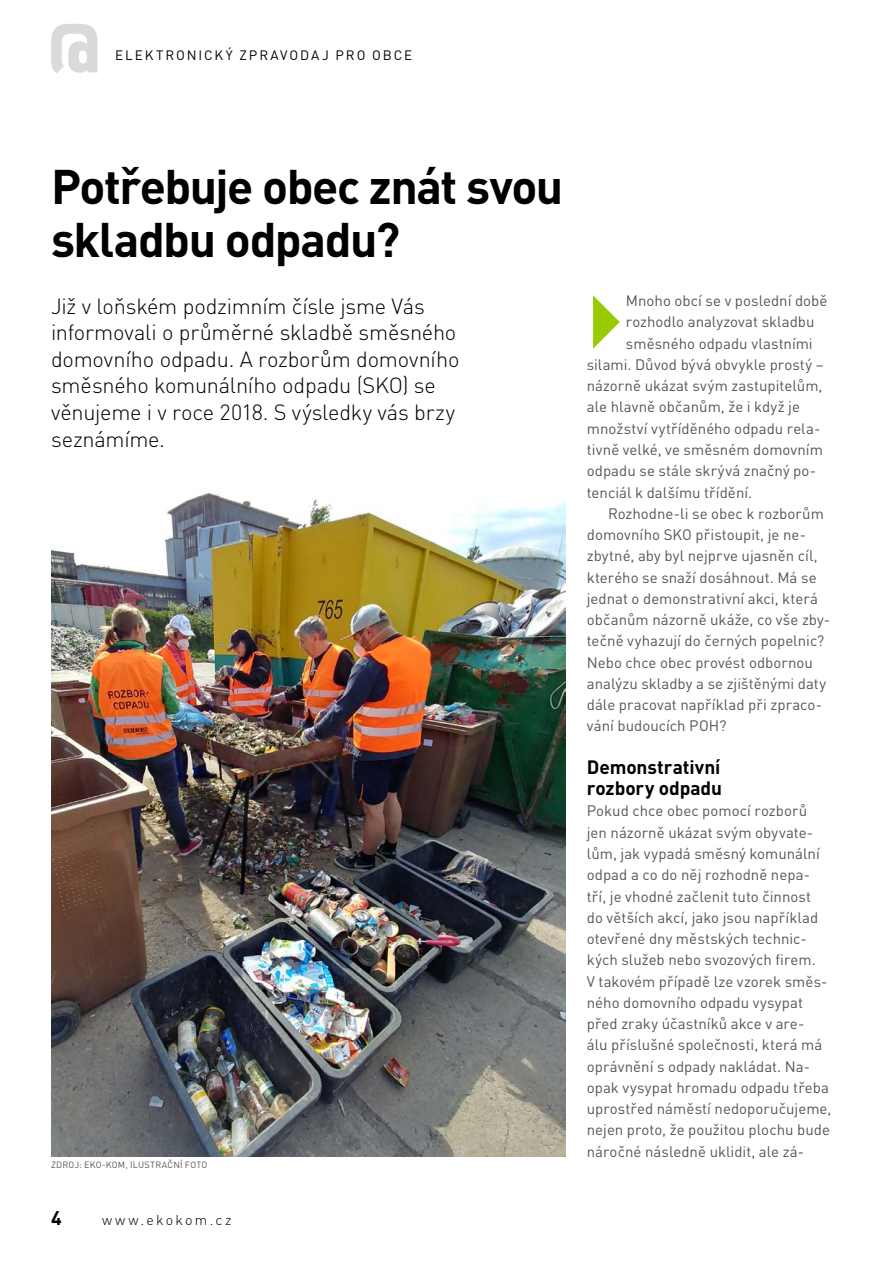
<style>
.page{position:relative;width:893px;height:1263px;background:#fff}
.page>*{position:absolute;margin:0;border:0;box-sizing:border-box;transform-origin:0 0}
.t1{font:900 67.5px "Unient DINCE";color:#dadada}
.t2{font:700 48px/53.1px "Unient DINCE";letter-spacing:-.03em;color:#000}
.t3{font:300 21.75px/26.5px "Unient DINCE";letter-spacing:-.01em;color:#000}
.t4{font:700 19.5px "Unient DINCE";color:#000}
.t5{font:700 19.2px/21.3px "Unient DINCE";letter-spacing:-.005em;color:#000}
.t6{font:15px/21.3px "Unient DINCE";color:#565656}
.t7{font:300 14.25px "Unient DINCE";letter-spacing:.16em;color:#000}
.t8{font:13.5px "Unient DINCE";color:#000}
.t9{font:9px "Unient DINCE";letter-spacing:.02em;color:#565656}
</style>
<div class="page">
<img style="left:51px;top:492px;width:515px;height:665px">
<h1 class="t1" style="left:48px;top:3px;width:54px">@</h1>
<p class="t8" style="left:115px;top:46px;width:23px">elekt</p>
<p class="t8" style="left:166px;top:46px;width:15px">roni</p>
<p class="t8" style="left:204px;top:46px;width:207px">ck ý zpravo daj pro obce</p>
<h2 class="t2" style="left:51px;top:158px;width:514px">Potřebuje obec znát svou skladbu odpadu?</h2>
<h3 class="t3" style="left:51px;top:294px;width:410px">Již v loňském podzimním čísle jsme Vás informovali o průměrné skladbě směsného domovního odpadu. A rozborům domovního směsného komunálního odpadu (SKO) se věnujeme i v roce 2018. S výsledky vás brzy seznámíme.</h3>
<p class="t9" style="left:51px;top:1159px;width:90px">Zdroj : EKO-KOM, i lust</p>
<p class="t9" style="left:155px;top:1159px;width:38px">račn í foto</p>
<h3 class="t4" style="left:51px;top:1205px;width:12px">4</h3>
<p class="t7" style="left:102px;top:1213px;width:131px">www.ekokom.cz</p>
<p class="t6" style="left:626px;top:290px;width:203px">Mnoho obcí se v poslední době</p>
<p class="t6" style="left:626px;top:311px;width:190px">rozhodlo analyzovat skladbu</p>
<p class="t6" style="left:626px;top:332px;width:188px">směsného odpadu vlastními</p>
<p class="t6" style="left:587px;top:353px;width:238px">silami. D ůvod bývá obvykle prostý –</p>
<p class="t6" style="left:587px;top:375px;width:237px">názorně ukázat svým zastupitelům,</p>
<p class="t6" style="left:587px;top:396px;width:215px">ale hlavně občanům, že i když je</p>
<p class="t6" style="left:587px;top:417px;width:235px">množství vytříděného odpadu rela-</p>
<p class="t6" style="left:587px;top:438px;width:238px">tivně velké, ve směsném domovním</p>
<p class="t6" style="left:587px;top:460px;width:231px">odpadu se stále skrývá značný po-</p>
<p class="t6" style="left:587px;top:481px;width:167px">tenciál k dalšímu třídění.</p>
<p class="t6" style="left:608px;top:502px;width:217px">Rozhodne-li se obec k rozborům</p>
<p class="t6" style="left:587px;top:523px;width:221px">domovního SKO přistoupit, je ne-</p>
<p class="t6" style="left:587px;top:545px;width:233px">zbytné, aby byl nejprve ujasněn cíl,</p>
<p class="t6" style="left:587px;top:566px;width:231px">kterého se snaží dosáhnout. Má se</p>
<p class="t6" style="left:587px;top:587px;width:233px">jednat o demonstrativní akci, která</p>
<p class="t6" style="left:587px;top:608px;width:245px">občanům názorně ukáže, co vše zby-</p>
<p class="t6" style="left:587px;top:630px;width:239px">tečně vyhazují do černých popelnic?</p>
<p class="t6" style="left:587px;top:651px;width:228px">Nebo chce obec provést odbornou</p>
<p class="t6" style="left:587px;top:672px;width:241px">analýzu skladby a se zjištěnými daty</p>
<p class="t6" style="left:587px;top:693px;width:237px">dále pracovat například při zpraco-</p>
<p class="t6" style="left:587px;top:715px;width:141px">vání budoucích POH?</p>
<p class="t5" style="left:587px;top:756px;width:137px">Demonstrativní rozbory odpadu</p>
<p class="t6" style="left:587px;top:800px;width:246px">Pokud chce obec pomocí rozborů<br>jen názorně ukázat svým obyvate&shy;lům, jak vypadá směsný komunální odpad a co do něj rozhodně nepa&shy;tří, je vhodné začlenit tuto činnost<br>do větších akcí, jako jsou například otevřené dny městských technic&shy;kých služeb nebo svozových firem.<br>V takovém případě lze vzorek směs&shy;ného domovního odpadu vysypat před zraky účastníků akce v are-<br>álu příslušné společnosti, která má oprávnění s odpady nakládat. Na&shy;opak vysypat hromadu odpadu třeba uprostřed náměstí nedoporučujeme, nejen proto, že použitou plochu bude náročné následně uklidit, ale zá-</p>
</div>
